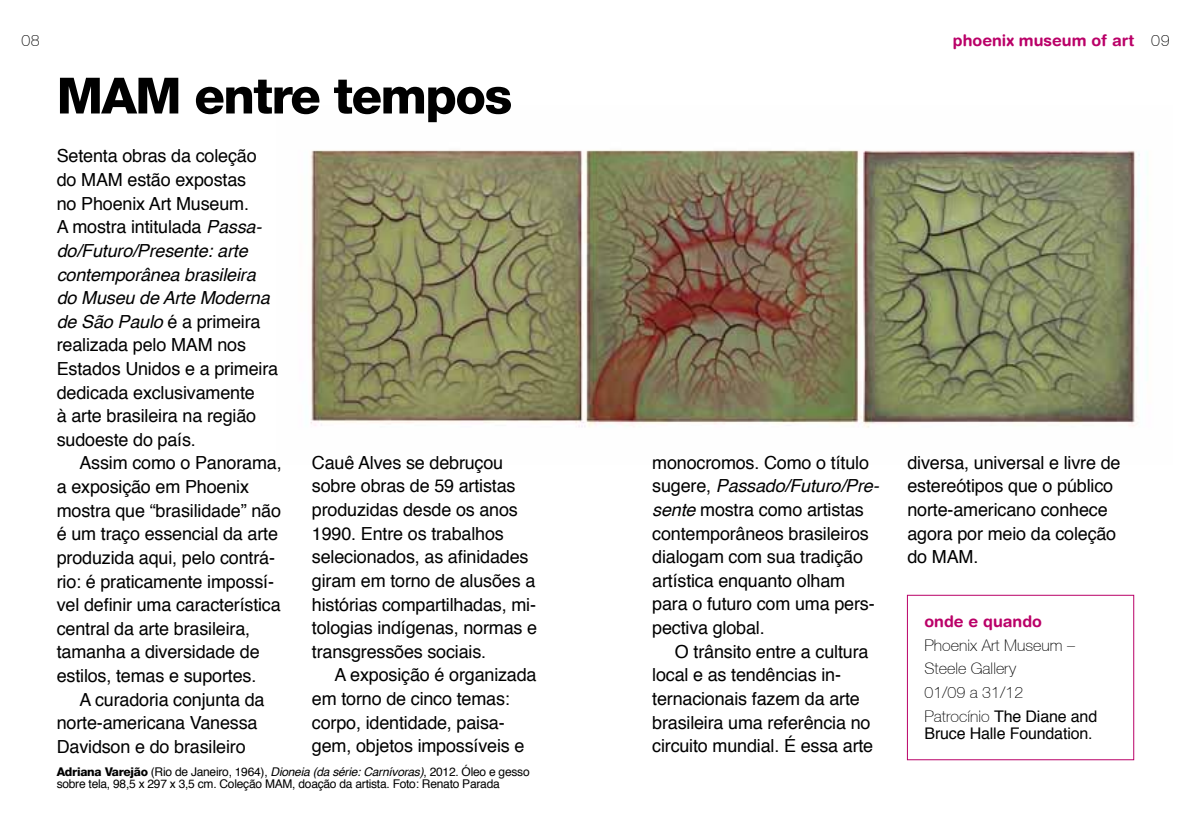
<style>
.page{position:relative;width:1191px;height:817px;background:#fff}
.page>*{position:absolute;margin:0;border:0;box-sizing:border-box;transform-origin:0 0}
.t1{font:800 50px "Helvetica 85";letter-spacing:-.03em;color:#000}
.t2{font:18px/23.6px "Helvetica";letter-spacing:-.01em;color:#000}
.t3{font:100 16px/23.6px "Helvetica 35";color:#000}
.t4{font:16px/17.4px "Helvetica";letter-spacing:-.01em;color:#000}
.t5{font:700 16px "Helvetica Rounded";color:#ba0068}
.t6{font:12px/12.4px "Helvetica";letter-spacing:-.02em;color:#000}
.s1{font-family:"Helvetica 35";font-weight:100;color:#000}
.s2{font-style:italic}
.s3{font-family:"Helvetica 85";font-weight:800}
.s4{font-family:"Helvetica 35";font-weight:100}
</style>
<div class="page">
<img style="left:310px;top:150px;width:830px;height:278px">
<div style="left:907px;top:594px;width:227px;height:166px;border:1px solid #ba0068"></div>
<p class="t3" style="left:21px;top:28px;width:20px">08</p>
<p class="t5" style="left:953px;top:30px;width:218px">phoenix museum of art <span class="s1">09</span></p>
<h1 class="t1" style="left:57px;top:66px;width:457px">MAM entre tempos</h1>
<p class="t2" style="left:57px;top:145px;width:223px">Setenta obras da coleção do MAM estão expostas<br>no Phoenix Art Museum.<br>A mostra intitulada <span class="s2">Passa&shy;do/Futuro/Presente: arte contemporânea brasileira do Museu de Arte Moderna de São Paulo</span> é a primeira realizada pelo MAM nos<br>Estados Unidos e a primeira dedicada exclusivamente<br>à arte brasileira na região sudoeste do país.</p>
<p class="t2" style="left:57px;top:452px;width:226px;text-indent:23px">Assim como o Panorama, a exposição em Phoenix mostra que “brasilidade” não é um traço essencial da arte produzida aqui, pelo contrá&shy;rio: é praticamente impossí&shy;vel definir uma característica central da arte brasileira, tamanha a diversidade de estilos, temas e suportes.</p>
<p class="t2" style="left:57px;top:687px;width:209px;text-indent:23px">A curadoria conjunta da norte-americana Vanessa<br>Davidson e do brasileiro</p>
<p class="t2" style="left:312px;top:451px;width:227px">Cauê Alves se debruçou sobre obras de 59 artistas produzidas desde os anos<br>1990. Entre os trabalhos selecionados, as afinidades giram em torno de alusões a histórias compartilhadas, mi&shy;tologias indígenas, normas e transgressões sociais.</p>
<p class="t2" style="left:312px;top:663px;width:226px;text-indent:23px">A exposição é organizada em torno de cinco temas: corpo, identidade, paisa&shy;gem, objetos impossíveis e</p>
<p class="t6" style="left:57px;top:765px;width:474px"><span class="s3">Adriana Varejão</span> (Rio de Janeiro, 1964), <span class="s2">Dioneia (da série: Carnívoras)</span>, 2012. Óleo e gesso sobre tela, 98,5 x 297 x 3,5 cm. Coleção MAM, doação da artista. Foto: Renato Parada</p>
<p class="t2" style="left:652px;top:451px;width:228px">monocromos. Como o título sugere, <span class="s2">Passado/Futuro/Pre&shy;sente</span> mostra como artistas contemporâneos brasileiros dialogam com sua tradição artística enquanto olham para o futuro com uma pers&shy;pectiva global.</p>
<p class="t2" style="left:652px;top:640px;width:223px;text-indent:23px">O trânsito entre a cultura local e as tendências in&shy;ternacionais fazem da arte brasileira uma referência no circuito mundial. É essa arte</p>
<p class="t2" style="left:907px;top:451px;width:215px">diversa, universal e livre de estereótipos que o público norte-americano conhece agora por meio da coleção do MAM.</p>
<p class="t5" style="left:924px;top:611px;width:119px">onde e quando</p>
<p class="t3" style="left:924px;top:633px;width:152px">Phoenix Art Museum –<br>Steele Gallery<br>01/09 a 31/12</p>
<p class="t4" style="left:924px;top:707px;width:174px"><span class="s4">Patrocínio</span> The Diane and<br>Bruce Halle Foundation.</p>
</div>
